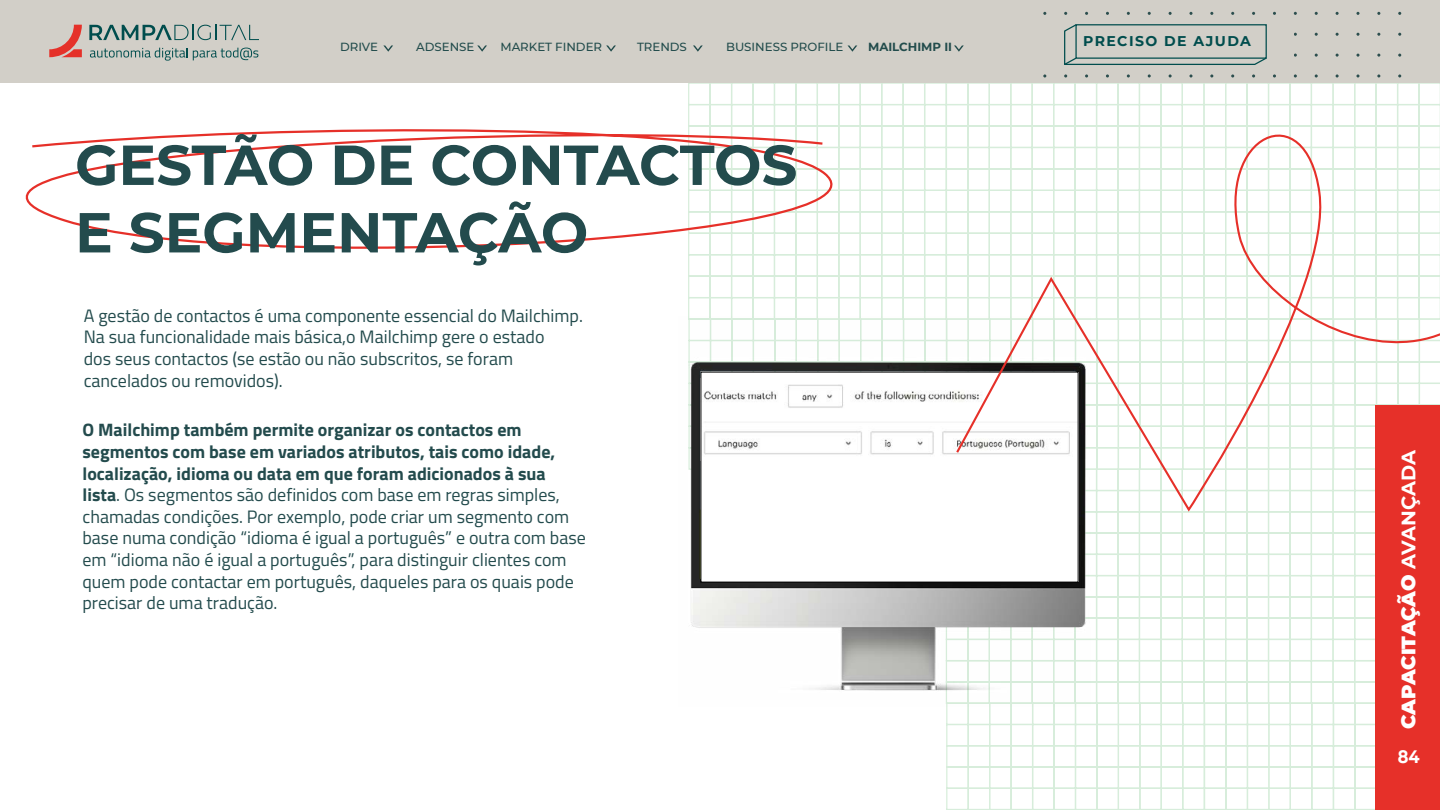
<style>
.page{position:relative;width:1440px;height:810px;background:#fff}
.page>*{position:absolute;margin:0;border:0;box-sizing:border-box;transform-origin:0 0}
.t1{font:700 56.25px/67.5px "Montserrat";letter-spacing:-.005em;color:#234b4d}
.t2{font:900 19.5px "Montserrat";letter-spacing:-.01em;color:#fff}
.t3{font:18px/21.6px "Titillium Web";color:#234b4d}
.t4{font:700 18px "Montserrat";color:#fff;scale:.9 1}
.t5{font:700 14.1px "Montserrat";letter-spacing:.1em;color:#004d4d}
.t6{font:500 11.77px "Montserrat";color:#224c4c}
.t7{font:700 11.77px "Montserrat";color:#224c4c}
.s1{font-weight:700}
</style>
<div class="page">
<svg style="left:688px;top:83px;width:128px;height:233px"></svg>
<svg style="left:816px;top:83px;width:129px;height:233px"></svg>
<svg style="left:967px;top:510px;width:150px;height:300px"></svg>
<svg style="left:1117px;top:510px;width:129px;height:300px"></svg>
<svg style="left:1246px;top:510px;width:86px;height:300px"></svg>
<svg style="left:1332px;top:510px;width:44px;height:300px"></svg>
<div style="left:0;top:0;width:1440px;height:83px;background:#d2cfc8"></div>
<svg style="left:1043px;top:11px;width:358px;height:64px"></svg>
<svg style="left:49px;top:25px;width:33px;height:32px"></svg>
<svg style="left:89px;top:25px;width:170px;height:16px"></svg>
<svg style="left:90px;top:48px;width:168px;height:13px"></svg>
<svg style="left:383px;top:45px;width:10px;height:7px"></svg>
<svg style="left:477px;top:45px;width:10px;height:7px"></svg>
<svg style="left:606px;top:45px;width:10px;height:7px"></svg>
<svg style="left:693px;top:45px;width:10px;height:7px"></svg>
<svg style="left:848px;top:45px;width:9px;height:7px"></svg>
<svg style="left:954px;top:45px;width:10px;height:7px"></svg>
<div style="left:1376px;top:405px;width:64px;height:405px;background:#e63029"></div>
<svg style="left:25px;top:117px;width:880px;height:162px"></svg>
<img style="left:688px;top:316px;width:403px;height:391px">
<div style="left:701px;top:372px;width:377px;height:210px;background:#fff"></div>
<img style="left:703px;top:384px;width:251px;height:71px">
<svg style="left:954px;top:75px;width:486px;height:435px"></svg>
<p class="t6" style="left:340px;top:39px;width:39px">DRIVE</p>
<p class="t6" style="left:416px;top:39px;width:60px">ADSENSE</p>
<p class="t6" style="left:500px;top:39px;width:103px">MARKET FINDER</p>
<p class="t6" style="left:637px;top:39px;width:51px">TRENDS</p>
<p class="t6" style="left:726px;top:39px;width:119px">BUSINESS PROFILE</p>
<p class="t7" style="left:868px;top:39px;width:86px">MAILCHIMP II</p>
<h1 class="t1" style="left:75px;top:128px;width:724px">GESTÃO DE CONTACTOS<br>E SEGMENTAÇÃO</h1>
<p class="t3" style="left:84px;top:304px;width:501px">A gestão de contactos é uma componente essencial do Mailchimp.<br>Na sua funcionalidade mais básica,o Mailchimp gere o estado<br>dos seus contactos (se estão ou não subscritos, se foram cancelados ou removidos).</p>
<p class="t3" style="left:82px;top:419px;width:505px"><span class="s1">O Mailchimp também permite organizar os contactos em segmentos com base em variados atributos, tais como idade, localização, idioma ou data em que foram adicionados à sua lista</span>. Os segmentos são definidos com base em regras simples, chamadas condições. Por exemplo, pode criar um segmento com base numa condição “idioma é igual a português” e outra com base em “idioma não é igual a português”, para distinguir clientes com quem pode contactar em português, daqueles para os quais pode precisar de uma tradução.</p>
<p class="t5" style="left:1083px;top:31px;width:169px">PRECISO DE AJUDA</p>
<p class="t2" style="left:1394px;top:729px;width:280px;rotate:-90deg">CAPACITAÇÃO <span class="s1">AVANÇADA</span></p>
<p class="t4" style="left:1398px;top:744px;width:26px">84</p>
</div>
